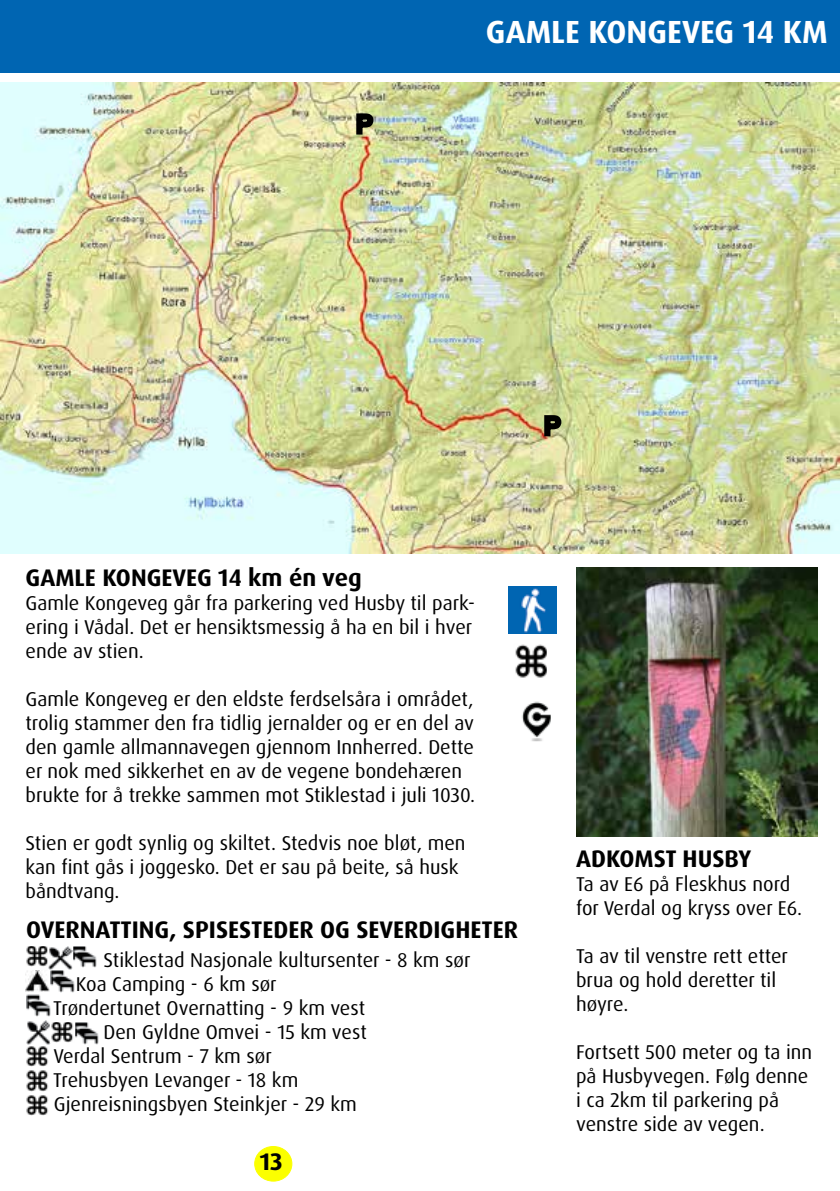
<style>
.page{position:relative;width:840px;height:1191px;background:#fff}
.page>*{position:absolute;margin:0;border:0;box-sizing:border-box;transform-origin:0 0}
.t1{font:700 32px "Dax Pro";color:#fff}
.t2{font:700 24px "Dax Pro";color:#000}
.t3{font:20px/24px "Dax Pro";color:#000}
</style>
<div class="page">
<div style="left:0;top:0;width:839px;height:72px;background:#0065b2"></div>
<img style="left:0;top:82px;width:839px;height:472px">
<img style="left:576px;top:567px;width:240px;height:269px">
<svg style="left:354px;top:110px;width:22px;height:27px"></svg>
<svg style="left:542px;top:412px;width:22px;height:26px"></svg>
<img style="left:508px;top:586px;width:48px;height:47px">
<img style="left:515px;top:644px;width:32px;height:34px">
<img style="left:522px;top:701px;width:29px;height:41px">
<div style="left:254px;top:1146px;width:38px;height:35px;background:#fbff00;border-radius:50%"></div>
<div style="left:254px;top:1146px;width:38px;height:35px;border:1px solid #fbff00;border-radius:50%"></div>
<img style="left:26px;top:995px;width:24px;height:21px">
<img style="left:75px;top:1022px;width:23px;height:22px">
<img style="left:27px;top:1020px;width:24px;height:24px">
<img style="left:50px;top:1022px;width:24px;height:20px">
<img style="left:26px;top:970px;width:49px;height:22px">
<img style="left:26px;top:946px;width:22px;height:20px">
<img style="left:73px;top:946px;width:23px;height:22px">
<img style="left:49px;top:946px;width:24px;height:24px">
<img style="left:26px;top:1046px;width:23px;height:21px">
<img style="left:26px;top:1071px;width:23px;height:20px">
<img style="left:26px;top:1095px;width:23px;height:21px">
<h1 class="t1" style="left:485px;top:11px;width:343px">GAMLE KONGEVEG 14 KM</h1>
<p class="t2" style="left:26px;top:562px;width:337px">GAMLE KONGEVEG 14 km én veg</p>
<p class="t3" style="left:26px;top:591px;width:450px">Gamle Kongeveg går fra parkering ved Husby til park&shy;ering i Vådal. Det er hensiktsmessig å ha en bil i hver ende av stien.</p>
<p class="t3" style="left:26px;top:687px;width:451px">Gamle Kongeveg er den eldste ferdselsåra i området, trolig stammer den fra tidlig jernalder og er en del av den gamle allmannavegen gjennom Innherred. Dette er nok med sikkerhet en av de vegene bondehæren brukte for å trekke sammen mot Stiklestad i juli 1030.</p>
<p class="t3" style="left:26px;top:831px;width:441px">Stien er godt synlig og skiltet. Stedvis noe bløt, men kan fint gås i joggesko. Det er sau på beite, så husk båndtvang.</p>
<p class="t2" style="left:26px;top:914px;width:493px">OVERNATTING, SPISESTEDER OG SEVERDIGHETER</p>
<p class="t3" style="left:103px;top:948px;width:368px">Stiklestad Nasjonale kultursenter - 8 km sør</p>
<p class="t3" style="left:76px;top:972px;width:202px">Koa Camping - 6 km sør</p>
<p class="t3" style="left:53px;top:996px;width:313px">Trøndertunet Overnatting - 9 km vest</p>
<p class="t3" style="left:103px;top:1020px;width:264px">Den Gyldne Omvei - 15 km vest</p>
<p class="t3" style="left:53px;top:1044px;width:220px">Verdal Sentrum - 7 km sør</p>
<p class="t3" style="left:53px;top:1068px;width:246px">Trehusbyen Levanger - 18 km</p>
<p class="t3" style="left:54px;top:1092px;width:304px">Gjenreisningsbyen Steinkjer - 29 km</p>
<p class="t2" style="left:259px;top:1146px;width:24px">13</p>
<p class="t2" style="left:575px;top:843px;width:177px">ADKOMST HUSBY</p>
<p class="t3" style="left:575px;top:872px;width:227px">Ta av E6 på Fleskhus nord for Verdal og kryss over E6.</p>
<p class="t3" style="left:575px;top:944px;width:213px">Ta av til venstre rett etter brua og hold deretter til høyre.</p>
<p class="t3" style="left:575px;top:1040px;width:237px">Fortsett 500 meter og ta inn på Husbyvegen. Følg denne i ca 2km til parkering på venstre side av vegen.</p>
</div>
